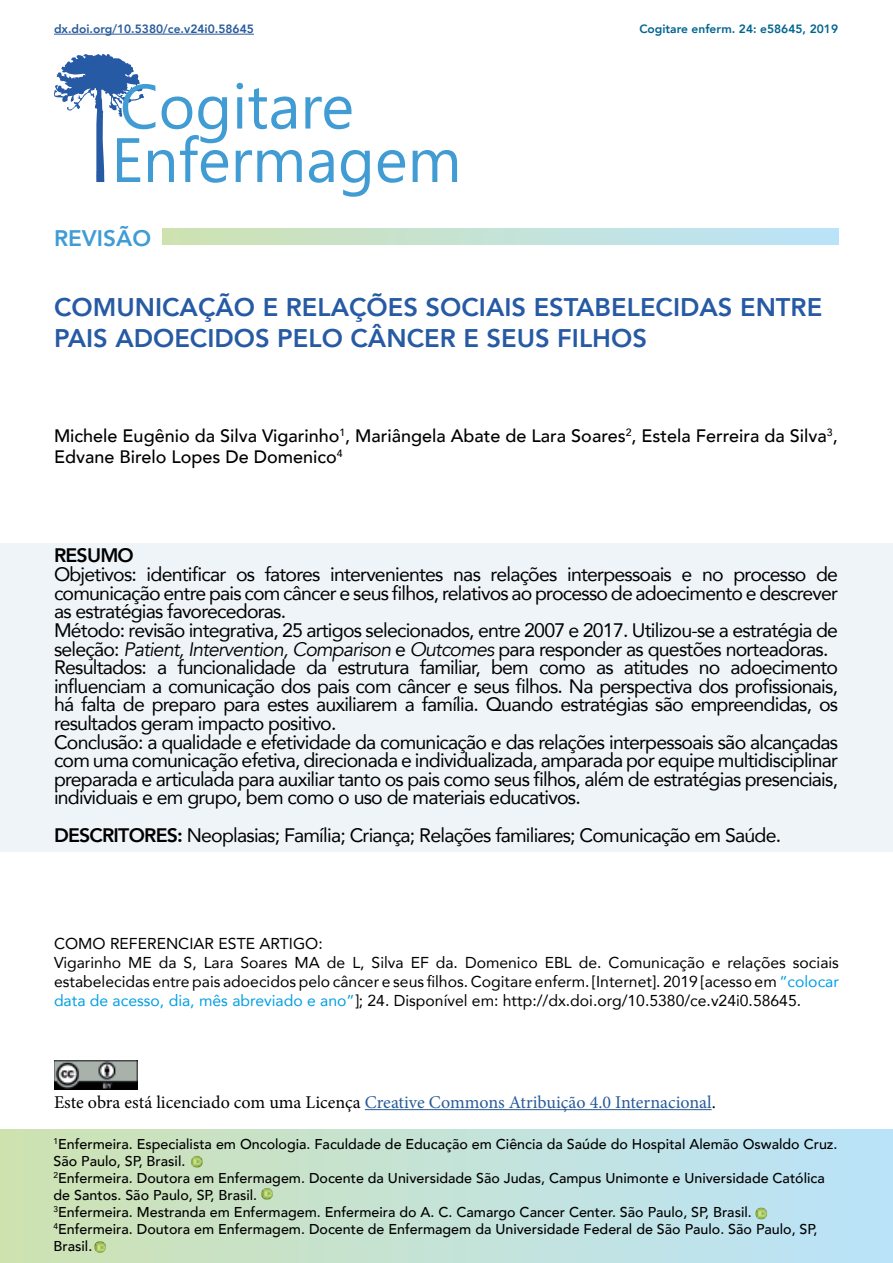
<style>
.page{position:relative;width:893px;height:1263px;background:#fff}
.page>*{position:absolute;margin:0;border:0;box-sizing:border-box;transform-origin:0 0}
.t1{font:800 25.5px/30.6px "Avenir";color:#275aa4}
.t2{font:800 22.5px "Avenir";color:#409cd4}
.t3{font:19.5px/18.6px "Avenir";letter-spacing:-.04em;color:#000}
.t4{font:800 19.5px "Avenir";letter-spacing:-.04em;color:#000}
.t5{font:500 18px/21.6px "Avenir";color:#000}
.t6{font:18px "Minion Pro";color:#275b9b}
.t7{font:15.75px/18.9px "Avenir";color:#000}
.t8{font:500 14.25px/17.1px "Avenir";color:#000}
.t9{font:800 12px "Avenir";color:#275b9b}
.t10{font:800 12px "Avenir";color:#00658f}
.s1{font-style:italic}
.s2{font-weight:800}
.s3{color:#009fe3}
.s4{color:#000}
</style>
<div class="page">
<svg style="left:236px;top:150px;width:66px;height:32px"></svg>
<svg style="left:309px;top:150px;width:25px;height:33px"></svg>
<svg style="left:341px;top:150px;width:29px;height:47px"></svg>
<svg style="left:378px;top:150px;width:27px;height:33px"></svg>
<svg style="left:413px;top:150px;width:44px;height:32px"></svg>
<svg style="left:54px;top:54px;width:174px;height:129px"></svg>
<svg style="left:237px;top:83px;width:6px;height:46px"></svg>
<svg style="left:249px;top:88px;width:47px;height:41px"></svg>
<svg style="left:305px;top:97px;width:46px;height:32px"></svg>
<hr style="left:54px;top:34px;width:200px;height:1px;background:#275b9b">
<div style="left:163px;top:228px;width:676px;height:17px;background:linear-gradient(to right,#cee2b2,#bae3fb)"></div>
<div style="left:0;top:543px;width:893px;height:308px;background:#eff4f9"></div>
<div style="left:0;top:1129px;width:893px;height:134px;background:linear-gradient(to right,#cee2b1,#bae3fb)"></div>
<svg style="left:191px;top:1156px;width:12px;height:12px"></svg>
<svg style="left:261px;top:1188px;width:12px;height:12px"></svg>
<svg style="left:94px;top:1241px;width:12px;height:12px"></svg>
<svg style="left:755px;top:1207px;width:12px;height:12px"></svg>
<img style="left:54px;top:1060px;width:83px;height:29px">
<hr style="left:365px;top:1109px;width:347px;height:1px;background:#275b9b">
<p class="t9" style="left:54px;top:20px;width:201px">dx.doi.org/10.5380/ce.v24i0.58645</p>
<p class="t10" style="left:639px;top:20px;width:200px">Cogitare enferm. 24: e58645, 2019</p>
<p class="t2" style="left:54px;top:220px;width:99px">REVISÃO</p>
<h1 class="t1" style="left:54px;top:292px;width:770px">COMUNICAÇÃO E RELAÇÕES SOCIAIS ESTABELECIDAS ENTRE<br>PAIS ADOECIDOS PELO CÂNCER E SEUS FILHOS</h1>
<p class="t5" style="left:54px;top:424px;width:785px">Michele Eugênio da Silva Vigarinho<sup>1</sup>, Mariângela Abate de Lara Soares<sup>2</sup>, Estela Ferreira da Silva<sup>3</sup>,<br>Edvane Birelo Lopes De Domenico<sup>4</sup></p>
<p class="t4" style="left:54px;top:540px;width:81px">RESUMO</p>
<p class="t3" style="left:54px;top:564px;width:786px">Objetivos: identificar os fatores intervenientes nas relações interpessoais e no processo de comunicação entre pais com câncer e seus filhos, relativos ao processo de adoecimento e descrever as estratégias favorecedoras.<br>Método: revisão integrativa, 25 artigos selecionados, entre 2007 e 2017. Utilizou-se a estratégia de seleção: <span class="s1">Patient, Intervention, Comparison</span> e <span class="s1">Outcomes</span> para responder as questões norteadoras.<br>Resultados: a funcionalidade da estrutura familiar, bem como as atitudes no adoecimento influenciam a comunicação dos pais com câncer e seus filhos. Na perspectiva dos profissionais, há falta de preparo para estes auxiliarem a família. Quando estratégias são empreendidas, os resultados geram impacto positivo.<br>Conclusão: a qualidade e efetividade da comunicação e das relações interpessoais são alcançadas com uma comunicação efetiva, direcionada e individualizada, amparada por equipe multidisciplinar preparada e articulada para auxiliar tanto os pais como seus filhos, além de estratégias presenciais, individuais e em grupo, bem como o uso de materiais educativos.</p>
<p class="t3" style="left:54px;top:825px;width:729px"><span class="s2">DESCRITORES:</span> Neoplasias; Família; Criança; Relações familiares; Comunicação em Saúde.</p>
<p class="t7" style="left:54px;top:934px;width:786px">COMO REFERENCIAR ESTE ARTIGO:<br>Vigarinho ME da S, Lara Soares MA de L, Silva EF da. Domenico EBL de. Comunicação e relações sociais estabelecidas entre pais adoecidos pelo câncer e seus filhos. Cogitare enferm. [Internet]. 2019 [acesso em <span class="s3">“colocar data de acesso, dia, mês abreviado e ano”</span>]; 24. Disponível em: http://dx.doi.org/10.5380/ce.v24i0.58645.</p>
<p class="t6" style="left:54px;top:1090px;width:663px"><span class="s4">Este obra está licenciado com uma Licença</span> Creative Commons Atribuição 4.0 Internacional<span class="s4">.</span></p>
<p class="t8" style="left:54px;top:1134px;width:785px"><sup>1</sup>Enfermeira. Especialista em Oncologia. Faculdade de Educação em Ciência da Saúde do Hospital Alemão Oswaldo Cruz.<br>São Paulo, SP, Brasil.<br><sup>2</sup>Enfermeira. Doutora em Enfermagem. Docente da Universidade São Judas, Campus Unimonte e Universidade Católica de Santos. São Paulo, SP, Brasil.<br><sup>3</sup>Enfermeira. Mestranda em Enfermagem. Enfermeira do A. C. Camargo Cancer Center. São Paulo, SP, Brasil.<br><sup>4</sup>Enfermeira. Doutora em Enfermagem. Docente de Enfermagem da Universidade Federal de São Paulo. São Paulo, SP, Brasil.</p>
</div>
